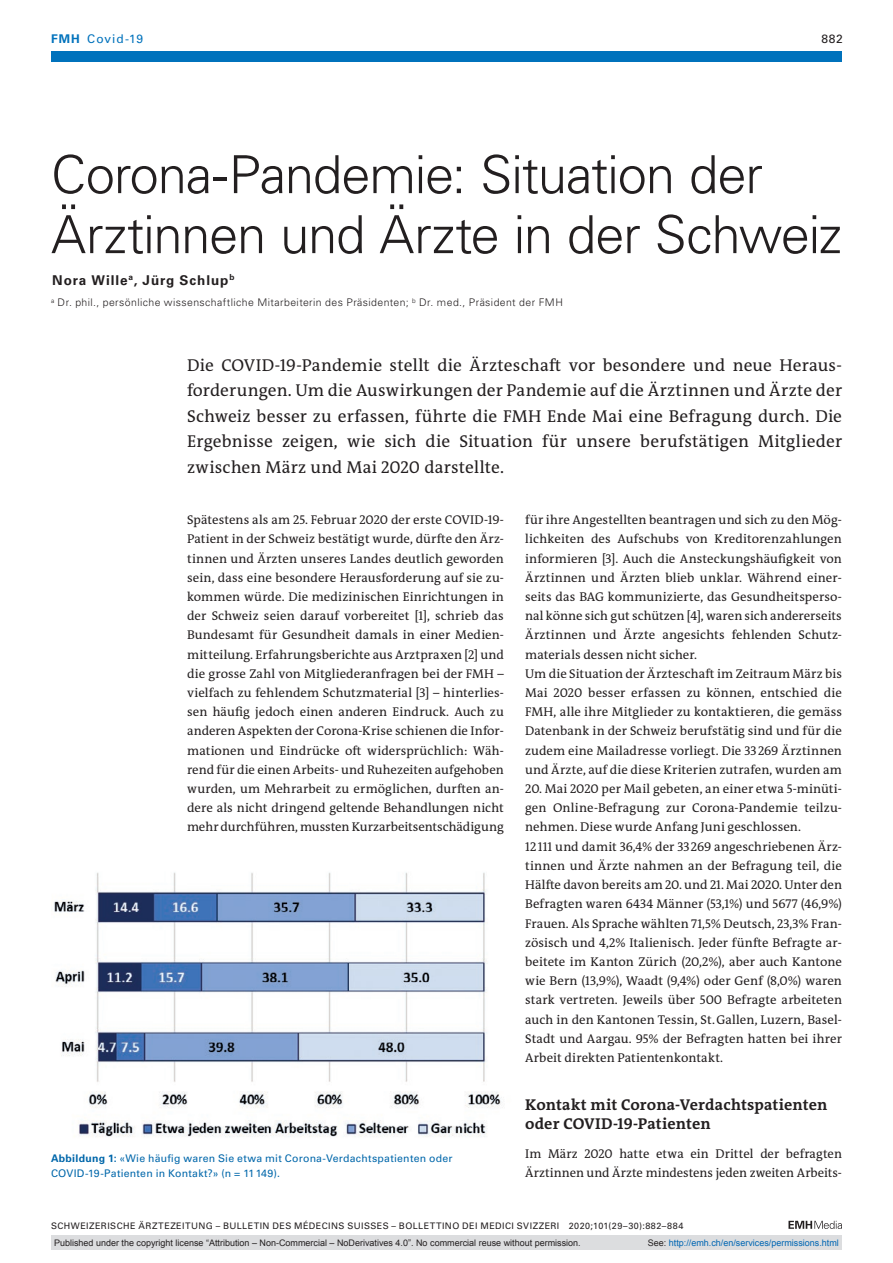
<style>
.page{position:relative;width:893px;height:1263px;background:#fff}
.page>*{position:absolute;margin:0;border:0;box-sizing:border-box;transform-origin:0 0}
.article-title{font:300 52.5px/60px "Univers LT Std";letter-spacing:-.02em;color:#231f20}
.section-pl{font:17.25px/25.5px "The Antiqua B W5 Plain";letter-spacing:.01em;color:#231f20;text-align:justify}
.section-h1{font:700 15.75px/19.2px "The Antiqua B W7";letter-spacing:.005em;color:#231f20}
.author-notes{font:700 13.5px "Univers LT Std";letter-spacing:.065em;color:#231f20}
.section-pn{font:12.75px/19.2px "The Antiqua B W5 Plain";letter-spacing:.005em;color:#231f20;text-align:justify}
.ressort{font:12px "Univers LT Std";letter-spacing:.075em;color:#0072bc}
.ressort-2{font:12px "Univers LT Std";color:#231f20}
.fig-caption{font:10.5px/15.8px "Univers LT Std";letter-spacing:.02em;color:#0067aa}
.aff{font:300 10.5px "Univers LT Std";letter-spacing:.04em;color:#231f20}
.t1{font:9px "Arial";color:#231f20}
.fusszeile{font:9px "Univers LT Std";letter-spacing:.05em;color:#231f20}
.t2{font:9px "Arial";color:#0066b3}
.s1{font-weight:700}
.s2{color:#231f20}
</style>
<div class="page">
<svg style="left:788px;top:1221px;width:54px;height:8px"></svg>
<div style="left:51px;top:51px;width:791px;height:11px;background:#0072bc"></div>
<img style="left:54px;top:872px;width:447px;height:265px">
<div style="left:51px;top:1235px;width:791px;height:15px;background:#dcdddf"></div>
<p class="ressort" style="left:51px;top:31px;width:94px"><span class="s1">FMH</span> Covid-19</p>
<p class="ressort-2" style="left:821px;top:31px;width:23px">882</p>
<p class="article-title" style="left:51px;top:145px;width:792px">Corona-Pandemie: Situation der<br>Ärztinnen und Ärzte in der Schweiz</p>
<p class="author-notes" style="left:52px;top:272px;width:184px">Nora Wille<sup>a</sup>, Jürg Schlup<sup>b</sup></p>
<p class="aff" style="left:51px;top:296px;width:513px"><sup>a</sup> Dr. phil., persönliche wissenschaftliche Mitarbeiterin des Präsidenten; <sup>b</sup> Dr. med., Präsident der FMH</p>
<p class="section-pl" style="left:187px;top:352px;width:656px">Die COVID-19-Pandemie stellt die Ärzteschaft vor besondere und neue Heraus&shy;forderungen. Um die Auswirkungen der Pandemie auf die Ärztinnen und Ärzte der Schweiz besser zu erfassen, führte die FMH Ende Mai eine Befragung durch. Die Ergebnisse zeigen, wie sich die Situation für unsere berufstätigen Mitglieder zwischen März und Mai 2020 darstellte.</p>
<p class="section-pn" style="left:187px;top:510px;width:318px">Spätestens als am 25. Februar 2020 der erste COVID-19- Patient in der Schweiz bestätigt wurde, dürfte den Ärz&shy;tinnen und Ärzten unseres Landes deutlich geworden sein, dass eine besondere Herausforderung auf sie zu&shy;kommen würde. Die medizinischen Einrichtungen in der Schweiz seien darauf vorbereitet [1], schrieb das Bundesamt für Gesundheit damals in einer Medien&shy;mitteilung. Erfahrungsberichte aus Arztpraxen [2] und die grosse Zahl von Mitgliederanfragen bei der FMH – vielfach zu fehlendem Schutzmaterial [3] – hinterlies&shy;sen häufig jedoch einen anderen Eindruck. Auch zu anderen Aspekten der Corona-Krise schienen die Infor&shy;mationen und Eindrücke oft widersprüchlich: Wäh&shy;rend für die einen Arbeits- und Ruhezeiten aufgehoben wurden, um Mehrarbeit zu ermöglichen, durften an&shy;dere als nicht dringend geltende Behandlungen nicht mehr durchführen, mussten Kurzarbeitsentschädigung</p>
<p class="section-pn" style="left:525px;top:510px;width:318px">für ihre Angestellten beantragen und sich zu den Mög&shy;lichkeiten des Aufschubs von Kreditorenzahlungen informieren [3]. Auch die Ansteckungshäufigkeit von Ärztinnen und Ärzten blieb unklar. Während einer&shy;seits das BAG kommunizierte, das Gesundheitsperso&shy;nal könne sich gut schützen [4], waren sich andererseits Ärztinnen und Ärzte angesichts fehlenden Schutz&shy;materials dessen nicht sicher.</p>
<p class="section-pn" style="left:525px;top:664px;width:318px">Um die Situation der Ärzteschaft im Zeitraum März bis Mai 2020 besser erfassen zu können, entschied die FMH, alle ihre Mitglieder zu kontaktieren, die gemäss Datenbank in der Schweiz berufstätig sind und für die zudem eine Mailadresse vorliegt. Die 33269 Ärztinnen und Ärzte, auf die diese Kriterien zutrafen, wurden am</p>
<p class="section-pn" style="left:525px;top:779px;width:318px">20. Mai 2020 per Mail gebeten, an einer etwa 5-minüti&shy;gen Online-Befragung zur Corona-Pandemie teilzu&shy;nehmen. Diese wurde Anfang Juni geschlossen.</p>
<p class="section-pn" style="left:525px;top:837px;width:318px">12111 und damit 36,4% der 33269 angeschriebenen Ärz&shy;tinnen und Ärzte nahmen an der Befragung teil, die Hälfte davon bereits am 20. und 21. Mai 2020. Unter den Befragten waren 6434 Männer (53,1%) und 5677 (46,9%)<br>Frauen. Als Sprache wählten 71,5% Deutsch, 23,3% Fran&shy;zösisch und 4,2% Italienisch. Jeder fünfte Befragte ar&shy;beitete im Kanton Zürich (20,2%), aber auch Kantone wie Bern (13,9%), Waadt (9,4%) oder Genf (8,0%) waren stark vertreten. Jeweils über 500 Befragte arbeiteten auch in den Kantonen Tessin, St.Gallen, Luzern, Basel-Stadt und Aargau. 95% der Befragten hatten bei ihrer Arbeit direkten Patientenkontakt.</p>
<p class="section-h1" style="left:525px;top:1095px;width:304px">Kontakt mit Corona-Verdachtspatienten oder COVID-19-Patienten</p>
<p class="section-pn" style="left:525px;top:1144px;width:318px">Im März 2020 hatte etwa ein Drittel der befragten<br>Ärztinnen und Ärzte mindestens jeden zweiten Arbeits-</p>
<p class="fig-caption" style="left:51px;top:1150px;width:403px"><span class="s1">Abbildung 1:</span> «Wie häufig waren Sie etwa mit Corona-Verdachtspatienten oder<br>COVID-19-Patienten in Kontakt?» (n = 11149).</p>
<p class="fusszeile" style="left:51px;top:1220px;width:634px">SCHWEIZERISCHE ÄRZTEZEITUNG – BULLETIN DES MÉDECINS SUISSES – BOLLETTINO DEI MEDICI SVIZZERI 2020;101(29–30):882–884</p>
<p class="t1" style="left:54px;top:1237px;width:528px">Published under the copyright license “Attribution – Non-Commercial – NoDerivatives 4.0”. No commercial reuse without permission.</p>
<p class="t2" style="left:648px;top:1237px;width:193px"><span class="s2">See:</span> http://emh.ch/en/services/permissions.html</p>
</div>
